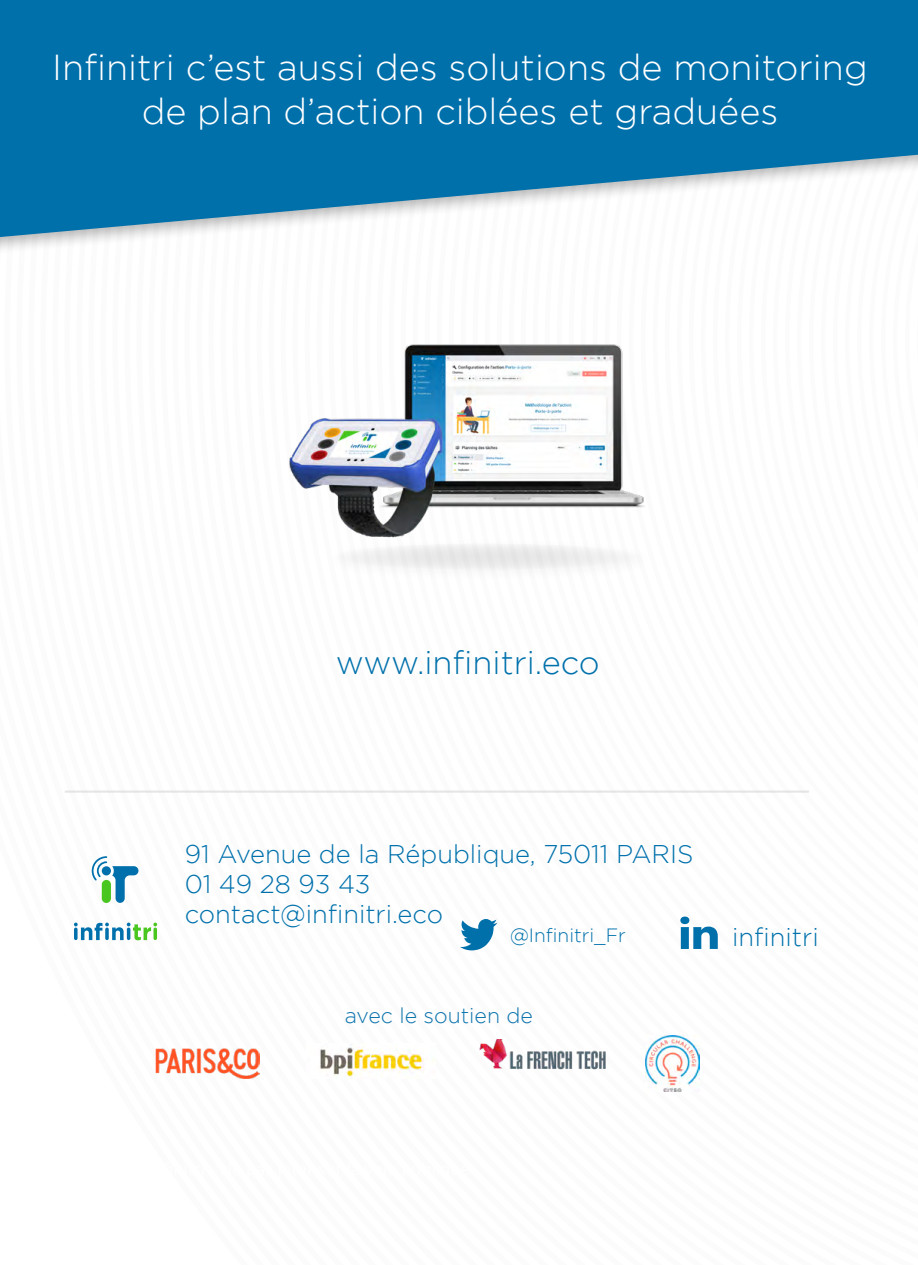
<style>
.page{position:relative;width:918px;height:1265px;background:#fff}
.page>*{position:absolute;margin:0;border:0;box-sizing:border-box;transform-origin:0 0}
.t1{font:300 36px/43.2px "Gotham";color:#fff;text-align:center}
.t2{font:300 32.55px "Gotham";color:#0071ac}
.t3{font:300 25.5px/29.8px "Gotham";color:#0071ac}
.t4{font:300 21.3px "Gotham";color:#0e75ae}
.t5{font:300 19.2px "Gotham";color:#0071ac}
</style>
<div class="page">
<div style="left:332px;top:543px;width:308px;height:27px;background:#ededed;border-radius:50%"></div>
<img style="left:289px;top:344px;width:355px;height:194px">
<svg style="left:0;top:0;width:918px;height:237px;background:#2785b6"></svg>
<svg style="left:460px;top:919px;width:37px;height:31px"></svg>
<svg style="left:680px;top:916px;width:38px;height:33px"></svg>
<hr style="left:65px;top:790px;width:744px;height:2px;background:#bcbec0">
<img style="left:155px;top:1048px;width:104px;height:31px">
<img style="left:320px;top:1044px;width:114px;height:33px">
<img style="left:479px;top:1039px;width:127px;height:31px">
<img style="left:645px;top:1035px;width:54px;height:57px">
<svg style="left:91px;top:856px;width:48px;height:47px"></svg>
<svg style="left:74px;top:922px;width:83px;height:18px"></svg>
<p class="t1" style="left:52px;top:46px;width:817px">Infinitri c’est aussi des solutions de monitoring de plan d’action ciblées et graduées</p>
<p class="t2" style="left:336px;top:645px;width:266px">www.infinitri.eco</p>
<p class="t3" style="left:185px;top:838px;width:510px">91 Avenue de la République, 75011 PARIS<br>01 49 28 93 43<br>contact@infinitri.eco</p>
<p class="t5" style="left:510px;top:924px;width:117px">@Infinitri_Fr</p>
<p class="t3" style="left:732px;top:922px;width:88px">infinitri</p>
<p class="t4" style="left:345px;top:1003px;width:190px">avec le soutien de</p>
</div>
